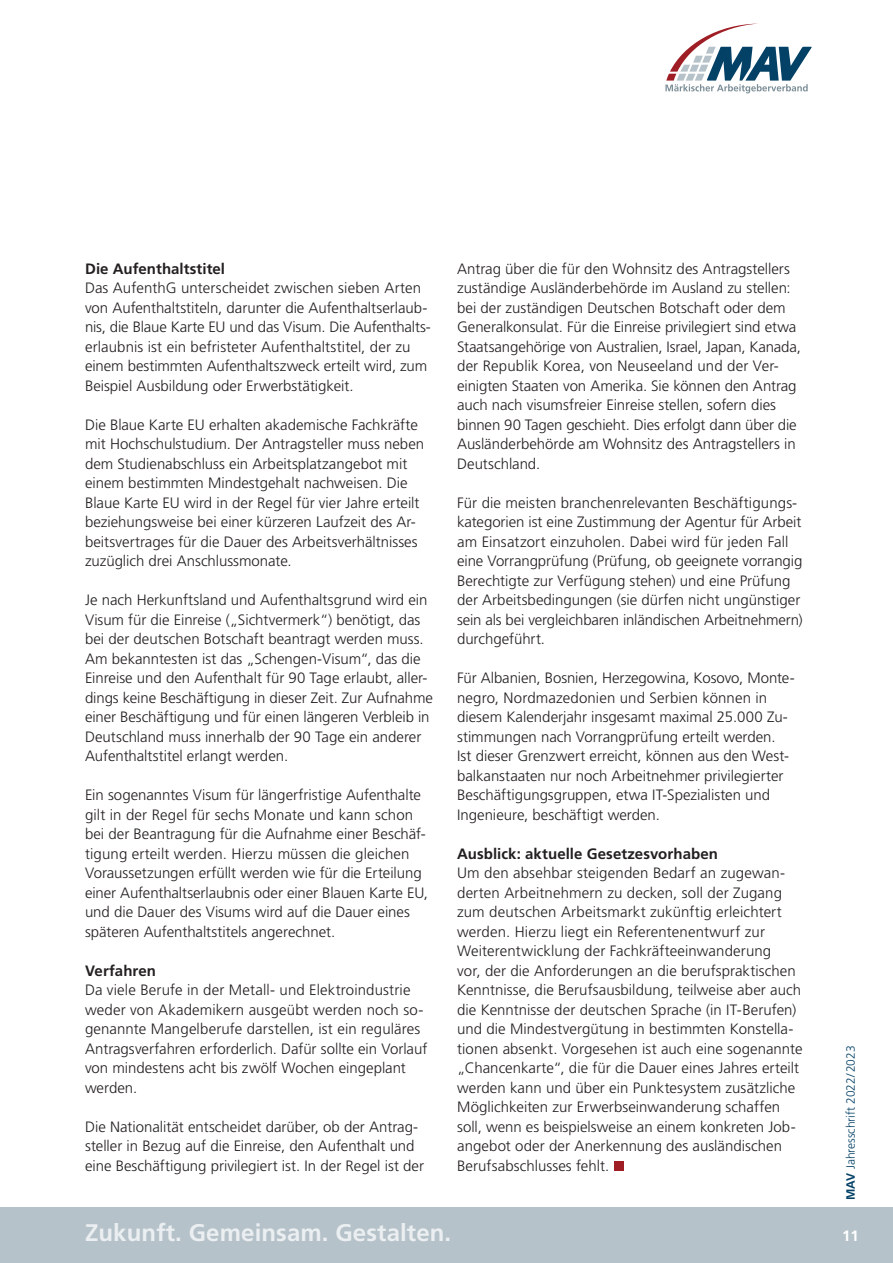
<style>
.page{position:relative;width:893px;height:1263px;background:#fff}
.page>*{position:absolute;margin:0;border:0;box-sizing:border-box;transform-origin:0 0}
.t1{font:700 24px "Frutiger LT Std";letter-spacing:.005em;color:#ebeff2}
.t2{font:300 15px/19.5px "Frutiger LT Std";color:#231f20}
.t3{font:700 15px "Frutiger LT Std";letter-spacing:.005em;color:#231f20}
.t4{font:700 15px "Frutiger LT Std";color:#fff}
.t5{font:300 12px "Frutiger LT Std";color:#044166}
.s1{font-weight:700}
</style>
<div class="page">
<svg style="left:665px;top:24px;width:147px;height:69px"></svg>
<div style="left:614px;top:1161px;width:9px;height:10px;background:#9f1d25"></div>
<div style="left:0;top:1208px;width:893px;height:55px;background:#b6c2c9"></div>
<p class="t3" style="left:85px;top:261px;width:142px">Die Aufenthaltstitel</p>
<p class="t2" style="left:85px;top:279px;width:347px">Das AufenthG unterscheidet zwischen sieben Arten von Aufenthaltstiteln, darunter die Aufenthaltserlaub&shy;nis, die Blaue Karte EU und das Visum. Die Aufenthalts&shy;erlaubnis ist ein befristeter Aufenthaltstitel, der zu einem bestimmten Aufenthaltszweck erteilt wird, zum Beispiel Ausbildung oder Erwerbstätigkeit.</p>
<p class="t2" style="left:85px;top:416px;width:341px">Die Blaue Karte EU erhalten akademische Fachkräfte mit Hochschulstudium. Der Antragsteller muss neben dem Studienabschluss ein Arbeitsplatzangebot mit einem bestimmten Mindestgehalt nachweisen. Die Blaue Karte EU wird in der Regel für vier Jahre erteilt beziehungsweise bei einer kürzeren Laufzeit des Ar&shy;beitsvertrages für die Dauer des Arbeitsverhältnisses zuzüglich drei Anschlussmonate.</p>
<p class="t2" style="left:85px;top:591px;width:349px">Je nach Herkunftsland und Aufenthaltsgrund wird ein Visum für die Einreise („Sichtvermerk“) benötigt, das bei der deutschen Botschaft beantragt werden muss.<br>Am bekanntesten ist das „Schengen-Visum“, das die Einreise und den Aufenthalt für 90 Tage erlaubt, aller&shy;dings keine Beschäftigung in dieser Zeit. Zur Aufnahme einer Beschäftigung und für einen längeren Verbleib in Deutschland muss innerhalb der 90 Tage ein anderer Aufenthaltstitel erlangt werden.</p>
<p class="t2" style="left:85px;top:786px;width:345px">Ein sogenanntes Visum für längerfristige Aufenthalte gilt in der Regel für sechs Monate und kann schon bei der Beantragung für die Aufnahme einer Beschäf&shy;tigung erteilt werden. Hierzu müssen die gleichen Voraussetzungen erfüllt werden wie für die Erteilung einer Aufenthaltserlaubnis oder einer Blauen Karte EU, und die Dauer des Visums wird auf die Dauer eines späteren Aufenthaltstitels angerechnet.</p>
<p class="t3" style="left:85px;top:963px;width:73px">Verfahren</p>
<p class="t2" style="left:85px;top:981px;width:344px">Da viele Berufe in der Metall- und Elektroindustrie weder von Akademikern ausgeübt werden noch so&shy;genannte Mangelberufe darstellen, ist ein reguläres Antragsverfahren erforderlich. Dafür sollte ein Vorlauf von mindestens acht bis zwölf Wochen eingeplant werden.</p>
<p class="t2" style="left:85px;top:1118px;width:340px">Die Nationalität entscheidet darüber, ob der Antrag&shy;steller in Bezug auf die Einreise, den Aufenthalt und eine Beschäftigung privilegiert ist. In der Regel ist der</p>
<p class="t2" style="left:457px;top:260px;width:345px">Antrag über die für den Wohnsitz des Antragstellers zuständige Ausländerbehörde im Ausland zu stellen: bei der zuständigen Deutschen Botschaft oder dem Generalkonsulat. Für die Einreise privilegiert sind etwa Staatsangehörige von Australien, Israel, Japan, Kanada, der Republik Korea, von Neuseeland und der Ver&shy;einigten Staaten von Amerika. Sie können den Antrag auch nach visumsfreier Einreise stellen, sofern dies binnen 90 Tagen geschieht. Dies erfolgt dann über die Ausländerbehörde am Wohnsitz des Antragstellers in Deutschland.</p>
<p class="t2" style="left:457px;top:494px;width:347px">Für die meisten branchenrelevanten Beschäftigungs&shy;kategorien ist eine Zustimmung der Agentur für Arbeit am Einsatzort einzuholen. Dabei wird für jeden Fall eine Vorrangprüfung (Prüfung, ob geeignete vorrangig Berechtigte zur Verfügung stehen) und eine Prüfung der Arbeitsbedingungen (sie dürfen nicht ungünstiger sein als bei vergleichbaren inländischen Arbeitnehmern) durchgeführt.</p>
<p class="t2" style="left:457px;top:669px;width:339px">Für Albanien, Bosnien, Herzegowina, Kosovo, Monte&shy;negro, Nordmazedonien und Serbien können in diesem Kalenderjahr insgesamt maximal 25.000 Zu&shy;stimmungen nach Vorrangprüfung erteilt werden.<br>Ist dieser Grenzwert erreicht, können aus den West&shy;balkanstaaten nur noch Arbeitnehmer privilegierter Beschäftigungsgruppen, etwa IT-Spezialisten und Ingenieure, beschäftigt werden.</p>
<p class="t3" style="left:457px;top:846px;width:262px">Ausblick: aktuelle Gesetzesvorhaben</p>
<p class="t2" style="left:457px;top:864px;width:347px">Um den absehbar steigenden Bedarf an zugewan&shy;derten Arbeitnehmern zu decken, soll der Zugang zum deutschen Arbeitsmarkt zukünftig erleichtert werden. Hierzu liegt ein Referentenentwurf zur Weiterentwicklung der Fachkräfteeinwanderung<br>vor, der die Anforderungen an die berufspraktischen Kenntnisse, die Berufsausbildung, teilweise aber auch die Kenntnisse der deutschen Sprache (in IT-Berufen) und die Mindestvergütung in bestimmten Konstella&shy;tionen absenkt. Vorgesehen ist auch eine sogenannte „Chancenkarte“, die für die Dauer eines Jahres erteilt werden kann und über ein Punktesystem zusätzliche Möglichkeiten zur Erwerbseinwanderung schaffen soll, wenn es beispielsweise an einem konkreten Job&shy;angebot oder der Anerkennung des ausländischen Berufsabschlusses fehlt.</p>
<p class="t5" style="left:845px;top:1200px;width:156px;rotate:-90deg"><span class="s1">MAV</span> Jahresschrift 2022/2023</p>
<h1 class="t1" style="left:85px;top:1221px;width:368px">Zukunft. Gemeinsam. Gestalten.</h1>
<p class="t4" style="left:842px;top:1228px;width:18px">11</p>
</div>
